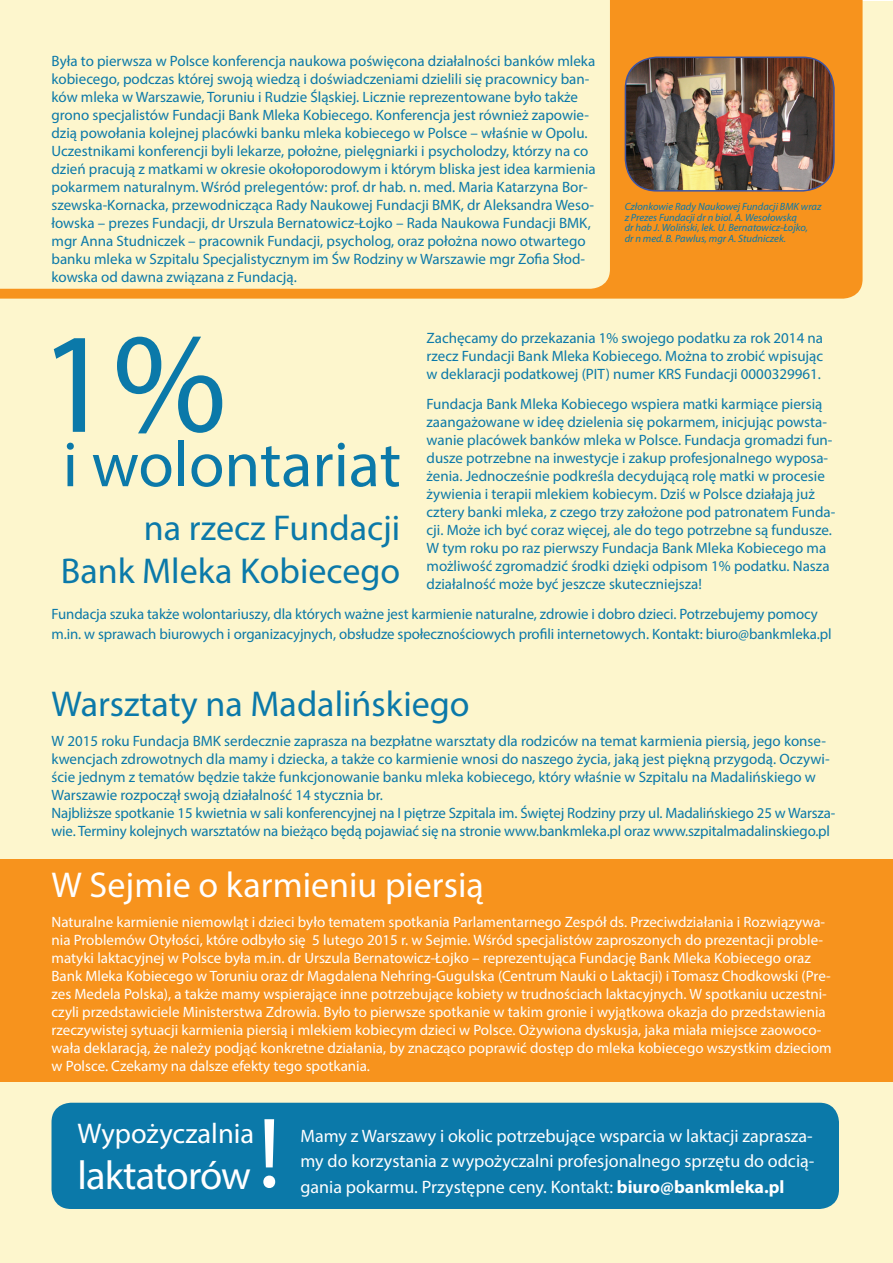
<style>
.page{position:relative;width:893px;height:1263px;background:#fff}
.page>*{position:absolute;margin:0;border:0;box-sizing:border-box;transform-origin:0 0}
.t1{font:144px "Myriad Pro";color:#0b79a9}
.t2{font:100.5px "Myriad Pro";color:#fff}
.t3{font:64.5px "Myriad Pro";color:#0b79a9}
.t4{font:40.5px "Myriad Pro";letter-spacing:-.02em;color:#fff}
.t5{font:36px/43.2px "Myriad Pro";color:#0b79a9;text-align:right}
.t6{font:36px "Myriad Pro";color:#fff}
.t7{font:28.5px "Myriad Pro";color:#fff}
.t8{font:18px/25.5px "Myriad Pro";color:#fff;text-align:justify}
.t9{font:15px/18px "Myriad Pro";color:#0b79a9}
.t10{font:15px/18px "Myriad Pro";color:#fff}
.t11{font:italic 10.5px/10.5px "Myriad Pro";color:#0b79a9}
.s1{font-weight:700}
</style>
<div class="page">
<div style="left:0;top:1px;width:893px;height:1262px;background:#fdf6cd"></div>
<div style="left:52px;top:1103px;width:787px;height:106px;background:#0b79a9;border-radius:20px"></div>
<div style="left:0;top:0;width:862px;height:299px;background:#f7931d"></div>
<div style="left:0;top:860px;width:893px;height:222px;background:#f7931d"></div>
<svg style="left:0;top:0;width:610px;height:289px"></svg>
<img style="left:625px;top:57px;width:209px;height:134px">
<div style="left:625px;top:57px;width:210px;height:135px;border:2px solid #3d54a4;border-radius:32px"></div>
<p class="t9" style="left:52px;top:51px;width:546px">Była to pierwsza w Polsce konferencja naukowa poświęcona działalności banków mleka kobiecego, podczas której swoją wiedzą i doświadczeniami dzielili się pracownicy ban&shy;ków mleka w Warszawie, Toruniu i Rudzie Śląskiej. Licznie reprezentowane było także grono specjalistów Fundacji Bank Mleka Kobiecego. Konferencja jest również zapowie&shy;dzią powołania kolejnej placówki banku mleka kobiecego w Polsce – właśnie w Opolu.<br>Uczestnikami konferencji byli lekarze, położne, pielęgniarki i psycholodzy, którzy na co dzień pracują z matkami w okresie okołoporodowym i którym bliska jest idea karmienia pokarmem naturalnym. Wśród prelegentów: prof. dr hab. n. med. Maria Katarzyna Bor&shy;szewska-Kornacka, przewodnicząca Rady Naukowej Fundacji BMK, dr Aleksandra Weso&shy;łowska – prezes Fundacji, dr Urszula Bernatowicz-Łojko – Rada Naukowa Fundacji BMK, mgr Anna Studniczek – pracownik Fundacji, psycholog, oraz położna nowo otwartego banku mleka w Szpitalu Specjalistycznym im Św Rodziny w Warszawie mgr Zofia Słod&shy;kowska od dawna związana z Fundacją.</p>
<p class="t11" style="left:625px;top:202px;width:198px">Członkowie Rady Naukowej Fundacji BMK wraz z Prezes Fundacji dr n biol. A. Wesołowską<br>dr hab J. Woliński, lek. U. Bernatowicz-Łojko,<br>dr n med. B. Pawlus, mgr A. Studniczek.</p>
<p class="t9" style="left:427px;top:329px;width:398px;text-align:justify">Zachęcamy do przekazania 1% swojego podatku za rok 2014 na rzecz Fundacji Bank Mleka Kobiecego. Można to zrobić wpisując w deklaracji podatkowej (PIT) numer KRS Fundacji 0000329961.</p>
<p class="t9" style="left:427px;top:395px;width:410px">Fundacja Bank Mleka Kobiecego wspiera matki karmiące piersią zaangażowane w ideę dzielenia się pokarmem, inicjując powsta&shy;wanie placówek banków mleka w Polsce. Fundacja gromadzi fun&shy;dusze potrzebne na inwestycje i zakup profesjonalnego wyposa&shy;żenia. Jednocześnie podkreśla decydującą rolę matki w procesie żywienia i terapii mlekiem kobiecym. Dziś w Polsce działają już cztery banki mleka, z czego trzy założone pod patronatem Funda&shy;cji. Może ich być coraz więcej, ale do tego potrzebne są fundusze.<br>W tym roku po raz pierwszy Fundacja Bank Mleka Kobiecego ma możliwość zgromadzić środki dzięki odpisom 1% podatku. Nasza działalność może być jeszcze skuteczniejsza!</p>
<p class="t9" style="left:52px;top:604px;width:782px;line-height:19.8px">Fundacja szuka także wolontariuszy, dla których ważne jest karmienie naturalne, zdrowie i dobro dzieci. Potrzebujemy pomocy m.in. w sprawach biurowych i organizacyjnych, obsłudze społecznościowych profili internetowych. Kontakt: biuro@bankmleka.pl</p>
<h1 class="t1" style="left:39px;top:295px;width:189px">1%</h1>
<h3 class="t3" style="left:63px;top:425px;width:340px">i wolontariat</h3>
<h3 class="t5" style="left:61px;top:506px;width:341px">na rzecz Fundacji<br>Bank Mleka Kobiecego</h3>
<h3 class="t5" style="left:52px;top:681px;width:420px">Warsztaty na Madalińskiego</h3>
<p class="t9" style="left:52px;top:731px;width:785px">W 2015 roku Fundacja BMK serdecznie zaprasza na bezpłatne warsztaty dla rodziców na temat karmienia piersią, jego konse&shy;kwencjach zdrowotnych dla mamy i dziecka, a także co karmienie wnosi do naszego życia, jaką jest piękną przygodą. Oczywi&shy;ście jednym z tematów będzie także funkcjonowanie banku mleka kobiecego, który właśnie w Szpitalu na Madalińskiego w Warszawie rozpoczął swoją działalność 14 stycznia br.<br>Najbliższe spotkanie 15 kwietnia w sali konferencyjnej na I piętrze Szpitala im. Świętej Rodziny przy ul. Madalińskiego 25 w Warsza&shy;wie. Terminy kolejnych warsztatów na bieżąco będą pojawiać się na stronie www.bankmleka.pl oraz www.szpitalmadalinskiego.pl</p>
<h3 class="t6" style="left:52px;top:862px;width:434px">W Sejmie o karmieniu piersią</h3>
<p class="t10" style="left:52px;top:912px;width:782px">Naturalne karmienie niemowląt i dzieci było tematem spotkania Parlamentarnego Zespół ds. Przeciwdziałania i Rozwiązywa&shy;nia Problemów Otyłości, które odbyło się 5 lutego 2015 r. w Sejmie. Wśród specjalistów zaproszonych do prezentacji proble&shy;matyki laktacyjnej w Polsce była m.in. dr Urszula Bernatowicz-Łojko – reprezentująca Fundację Bank Mleka Kobiecego oraz Bank Mleka Kobiecego w Toruniu oraz dr Magdalena Nehring-Gugulska (Centrum Nauki o Laktacji) i Tomasz Chodkowski (Pre&shy;zes Medela Polska), a także mamy wspierające inne potrzebujące kobiety w trudnościach laktacyjnych. W spotkaniu uczestni&shy;czyli przedstawiciele Ministerstwa Zdrowia. Było to pierwsze spotkanie w takim gronie i wyjątkowa okazja do przedstawienia rzeczywistej sytuacji karmienia piersią i mlekiem kobiecym dzieci w Polsce. Ożywiona dyskusja, jaka miała miejsce zaowoco&shy;wała deklaracją, że należy podjąć konkretne działania, by znacząco poprawić dostęp do mleka kobiecego wszystkim dzieciom w Polsce. Czekamy na dalsze efekty tego spotkania.</p>
<h3 class="t7" style="left:77px;top:1115px;width:178px">Wypożyczalnia</h3>
<h3 class="t4" style="left:77px;top:1150px;width:175px">laktatorów</h3>
<h2 class="t2" style="left:258px;top:1091px;width:25px">!</h2>
<p class="t8" style="left:301px;top:1123px;width:515px">Mamy z Warszawy i okolic potrzebujące wsparcia w laktacji zaprasza&shy;my do korzystania z wypożyczalni profesjonalnego sprzętu do odcią&shy;gania pokarmu. Przystępne ceny. Kontakt: <span class="s1">biuro@bankmleka.pl</span></p>
</div>
